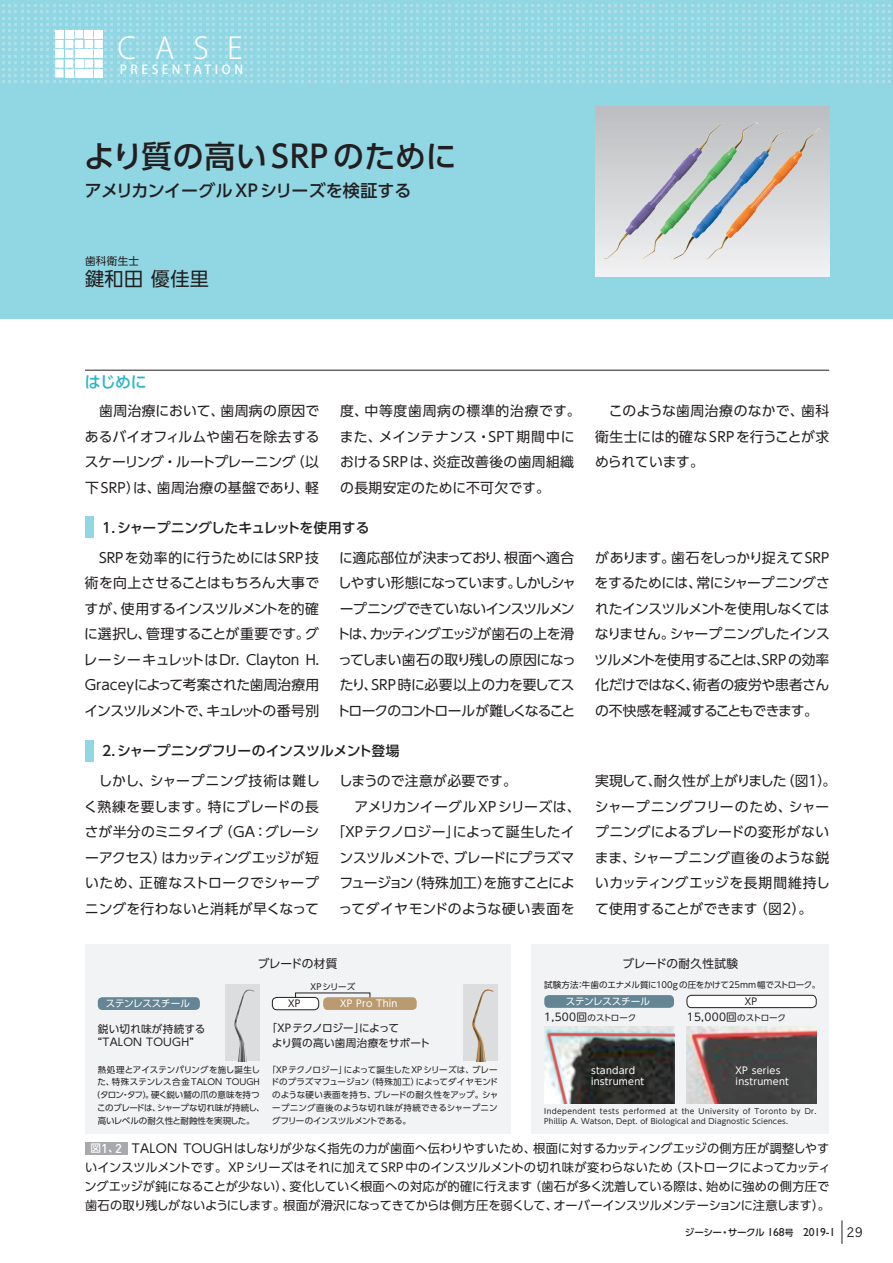
<style>
.page{position:relative;width:893px;height:1263px;background:#fff}
.page>*{position:absolute;margin:0;border:0;box-sizing:border-box;transform-origin:0 0}
.t1{font:500 30.9px "UD Shin Go Pr 6 N";letter-spacing:.025em;color:#231f20}
.t2{font:300 29.7px "Koz Go Pro";color:#fff}
.t3{font:19.2px "UD Shin Go Pr 6 N";letter-spacing:.025em;color:#231f20}
.t4{font:500 16.95px "UD Shin Go Pr 6 N";color:#231f20}
.t5{font:500 15.9px "UD Shin Go Pr 6 N";color:#2cb6c9}
.t6{font:13.8px/25.5px "UD Shin Go Pr 6 N";letter-spacing:-.005em;color:#231f20;text-align:justify}
.t7{font:13.8px/25.5px "UD Shin Go Pr 6 N";letter-spacing:-.045em;color:#231f20}
.t8{font:13.8px/25.5px "UD Shin Go Pr 6 N";letter-spacing:.025em;color:#231f20}
.t9{font:500 13.8px "UD Shin Go Pr 6 N";letter-spacing:-.015em;color:#231f20}
.t10{font:13.8px "UD Shin Go Pr 6 N";letter-spacing:-.025em;color:#231f20}
.t11{font:13.8px "UD Shin Go Pr 6 N";letter-spacing:-.075em;color:#231f20}
.t12{font:13.8px "UD Shin Go Pr 6 N";letter-spacing:.02em;color:#231f20}
.t13{font:13.8px "UD Shin Go Pr 6 N";letter-spacing:.03em;color:#231f20}
.t14{font:500 12.3px "Koz Go Pro";letter-spacing:.29em;color:#fff}
.t15{font:12.15px/19.2px "UD Shin Go Pr 6 N";letter-spacing:-.02em;color:#231f20;text-align:justify}
.t16{font:11.7px "UD Shin Go Pr 6 N";letter-spacing:.025em;color:#231f20}
.t17{font:11.7px "UD Shin Go Pr 6 N";letter-spacing:-.02em;color:#231f20}
.t18{font:10.65px/12.8px "UD Shin Go Pr 6 N";letter-spacing:.025em;color:#231f20}
.t19{font:10.65px/14.9px "UD Shin Go Pr 6 N";color:#231f20}
.t20{font:500 10.65px "UD Shin Go Pr 6 N";color:#fff}
.t21{font:9.6px/11.7px "UD Shin Go Pr 6 N";letter-spacing:.025em;color:#fff}
.t22{font:500 9.6px "UD Shin Go Pro";letter-spacing:-.045em;color:#231f20}
.t23{font:9.6px "UD Shin Go Pr 6 N";letter-spacing:-.025em;color:#fff}
.t24{font:9.6px "UD Shin Go Pr 6 N";color:#231f20}
.t25{font:8.55px/12.8px "UD Shin Go Pr 6 N";color:#231f20;text-align:justify}
.t26{font:8.55px "UD Shin Go Pr 6 N";letter-spacing:-.02em;color:#231f20}
.t27{font:7.5px/9.6px "UD Shin Go Pr 6 N";letter-spacing:.055em;color:#231f20}
.s1{font-size:8.55px}
.s2{font-family:"DINOT";font-size:12.75px}
.s3{font-family:"Gill Sans Std";font-weight:400;font-size:11.7px}
.s4{font-size:8.7px}
.s5{font-family:"Copperplate Gothic Std 29 AB";font-weight:400;font-size:13.35px}
</style>
<div class="page">
<div style="left:0;top:0;width:893px;height:319px;background:#91d6e3"></div>
<svg style="left:2px;top:4px;width:889px;height:79px"></svg>
<div style="left:55px;top:30px;width:9px;height:8px;background:#fff"></div>
<div style="left:65px;top:30px;width:8px;height:8px;background:#fff"></div>
<div style="left:75px;top:30px;width:8px;height:8px;background:#fff"></div>
<div style="left:85px;top:30px;width:8px;height:8px;background:#fff"></div>
<div style="left:94px;top:30px;width:9px;height:8px;background:#fff"></div>
<div style="left:55px;top:40px;width:9px;height:8px;background:#fff"></div>
<div style="left:65px;top:40px;width:8px;height:8px;background:#fff"></div>
<div style="left:75px;top:40px;width:8px;height:8px;background:#fff"></div>
<div style="left:85px;top:40px;width:8px;height:8px;background:#fff"></div>
<div style="left:94px;top:40px;width:9px;height:8px;background:#fff"></div>
<div style="left:55px;top:50px;width:9px;height:8px;background:#fff"></div>
<div style="left:65px;top:50px;width:8px;height:8px;background:#fff"></div>
<div style="left:75px;top:50px;width:8px;height:8px;background:#fff"></div>
<div style="left:85px;top:50px;width:8px;height:8px;background:#fff"></div>
<div style="left:94px;top:50px;width:9px;height:8px;background:#fff"></div>
<div style="left:55px;top:59px;width:9px;height:9px;background:#fff"></div>
<div style="left:65px;top:59px;width:8px;height:9px;background:#fff"></div>
<div style="left:75px;top:59px;width:8px;height:9px;background:#fff"></div>
<div style="left:85px;top:59px;width:8px;height:9px;background:#fff"></div>
<div style="left:94px;top:59px;width:9px;height:9px;background:#fff"></div>
<div style="left:55px;top:69px;width:9px;height:9px;background:#fff"></div>
<div style="left:65px;top:69px;width:8px;height:9px;background:#fff"></div>
<div style="left:75px;top:69px;width:8px;height:9px;background:#fff"></div>
<div style="left:85px;top:69px;width:8px;height:9px;background:#fff"></div>
<div style="left:94px;top:69px;width:9px;height:9px;background:#fff"></div>
<div style="left:85px;top:944px;width:425px;height:189px;background:#f2f3f4"></div>
<div style="left:531px;top:944px;width:298px;height:189px;background:#f2f3f4"></div>
<hr style="left:85px;top:370px;width:744px;height:1px;background:#231f20">
<div style="left:85px;top:1142px;width:43px;height:12px;background:#a8a9ad"></div>
<img style="left:595px;top:106px;width:234px;height:170px">
<div style="left:85px;top:517px;width:9px;height:21px;background:#91d6e3"></div>
<div style="left:85px;top:740px;width:9px;height:21px;background:#91d6e3"></div>
<div style="left:98px;top:997px;width:102px;height:13px;background:#638594;border-radius:4px"></div>
<div style="left:544px;top:995px;width:130px;height:13px;background:#638594;border-radius:4px"></div>
<div style="left:225px;top:984px;width:34px;height:77px;background:#dcdddf"></div>
<img style="left:234px;top:989px;width:21px;height:72px">
<div style="left:463px;top:984px;width:34px;height:77px;background:#dcdddf"></div>
<img style="left:472px;top:989px;width:21px;height:72px">
<img style="left:544px;top:1027px;width:130px;height:76px">
<img style="left:687px;top:1027px;width:129px;height:76px">
<div style="left:323px;top:997px;width:94px;height:13px;background:#ba9b71;border-radius:4px"></div>
<div style="left:272px;top:997px;width:47px;height:13px;background:#fff;border-radius:5px"></div>
<div style="left:272px;top:997px;width:47px;height:13px;border:1px solid #231f20;border-radius:5px"></div>
<div style="left:687px;top:995px;width:129px;height:13px;background:#fff;border-radius:5px"></div>
<div style="left:687px;top:995px;width:129px;height:13px;border:1px solid #231f20;border-radius:5px"></div>
<svg style="left:842px;top:1220px;width:1px;height:24px"></svg>
<h2 class="t2" style="left:117px;top:29px;width:127px">CASE</h2>
<p class="t14" style="left:120px;top:61px;width:125px">PRESENTATION</p>
<h1 class="t1" style="left:84px;top:131px;width:374px">より質の高い SRPのために</h1>
<p class="t4" style="left:85px;top:177px;width:328px">アメリカンイーグル XPシリーズを検証する</p>
<p class="t18" style="left:85px;top:254px;width:56px">歯科衛生士</p>
<h3 class="t3" style="left:85px;top:263px;width:126px">鍵和田 優佳里</h3>
<p class="t5" style="left:85px;top:369px;width:64px">はじめに</p>
<p class="t6" style="left:85px;top:398px;width:236px">　歯周治療において、歯周病の原因であるバイオフィルムや歯石を除去するスケーリング・ルートプレーニング（以下SRP）は、歯周治療の基盤であり、軽</p>
<p class="t8" style="left:340px;top:398px;width:242px">度、中等度歯周病の標準的治療です。また、メインテナンス・SPT期間中におけるSRPは、炎症改善後の歯周組織の長期安定のために不可欠です。</p>
<p class="t6" style="left:595px;top:398px;width:236px">　このような歯周治療のなかで、歯科衛生士には的確なSRPを行うことが求められています。</p>
<p class="t9" style="left:102px;top:516px;width:269px">1.シャープニングしたキュレットを使用する</p>
<p class="t6" style="left:83px;top:544px;width:237px">　SRPを効率的に行うためにはSRP技術を向上させることはもちろん大事ですが、使用するインスツルメントを的確に選択し、管理することが重要です。グレーシーキュレットはDr. Clayton H.<br>Graceyによって考案された歯周治療用インスツルメントで、キュレットの番号別</p>
<p class="t7" style="left:336px;top:544px;width:241px">に適応部位が決まっており、根面へ適合しやすい形態になっています。しかしシャープニングできていないインスツルメントは、カッティングエッジが歯石の上を滑ってしまい歯石の取り残しの原因になったり、SRP時に必要以上の力を要してストロークのコントロールが難しくなること</p>
<p class="t9" style="left:102px;top:739px;width:299px">2.シャープニングフリーのインスツルメント登場</p>
<p class="t6" style="left:84px;top:768px;width:237px">　しかし、シャープニング技術は難しく熟練を要します。特にブレードの長さが半分のミニタイプ（GA：グレーシーアクセス）はカッティングエッジが短いため、正確なストロークでシャープニングを行わないと消耗が早くなって</p>
<p class="t6" style="left:339px;top:768px;width:180px">しまうので注意が必要です。</p>
<p class="t12" style="left:340px;top:795px;width:242px">　アメリカンイーグルXPシリーズは、</p>
<p class="t10" style="left:331px;top:821px;width:245px">「XPテクノロジー」によって誕生したイ</p>
<p class="t6" style="left:339px;top:844px;width:236px">ンスツルメントで、ブレードにプラズマ</p>
<p class="t11" style="left:339px;top:872px;width:237px">フュージョン（特殊加工）を施すことによ</p>
<p class="t13" style="left:339px;top:897px;width:237px">ってダイヤモンドのような硬い表面を</p>
<p class="t6" style="left:594px;top:544px;width:237px">があります。歯石をしっかり捉えてSRPをするためには、常にシャープニングされたインスツルメントを使用しなくてはなりません。シャープニングしたインスツルメントを使用することは、SRP の効率化だけではなく、術者の疲労や患者さんの不快感を軽減することもできます。</p>
<p class="t6" style="left:595px;top:768px;width:243px;text-align:left">実現して、耐久性が上がりました（図1）。シャープニングフリーのため、シャープニングによるブレードの変形がないまま、シャープニング直後のような鋭いカッティングエッジを長期間維持して使用することができます（図2）。</p>
<p class="t17" style="left:258px;top:954px;width:81px">ブレードの材質</p>
<p class="t16" style="left:622px;top:954px;width:117px">ブレードの耐久性試験</p>
<p class="t25" style="left:311px;top:980px;width:46px">XPシリーズ</p>
<p class="t26" style="left:544px;top:977px;width:278px">試験方法：牛歯のエナメル質に100g の圧をかけて25mm幅でストローク。</p>
<p class="t23" style="left:106px;top:996px;width:86px">ステンレススチール</p>
<p class="t23" style="left:566px;top:994px;width:86px">ステンレススチール</p>
<p class="t24" style="left:288px;top:996px;width:14px">XP</p>
<p class="t21" style="left:340px;top:997px;width:59px">XP Pro Thin</p>
<p class="t24" style="left:745px;top:994px;width:14px">XP</p>
<p class="t18" style="left:98px;top:1022px;width:109px">鋭い切れ味が持続する“TALON TOUGH”</p>
<p class="t25" style="left:98px;top:1063px;width:164px">熱処理とアイステンパリングを施し誕生し</p>
<p class="t25" style="left:98px;top:1075px;width:163px">た、特殊ステンレス合金TALON TOUGH</p>
<p class="t25" style="left:92px;top:1088px;width:169px">（タロン・タフ）。硬く鋭い鷲の爪の意味を持つ</p>
<p class="t25" style="left:97px;top:1101px;width:169px">このブレードは、シャープな切れ味が持続し、</p>
<p class="t25" style="left:98px;top:1114px;width:158px">高いレベルの耐久性と耐蝕性を実現した。</p>
<p class="t19" style="left:272px;top:1020px;width:160px;text-indent:-5px">「XP テクノロジー」によって<br>より質の高い歯周治療をサポート</p>
<p class="t25" style="left:271px;top:1063px;width:229px;text-indent:-3px">「XPテクノロジー」によって誕生したXPシリーズは、ブレードのプラズマフュージョン（特殊加工）によってダイヤモンドのような硬い表面を持ち、ブレードの耐久性をアップ。シャープニング直後のような切れ味が持続できるシャープニングフリーのインスツルメントである。</p>
<p class="t18" style="left:544px;top:1011px;width:93px">1,500回<span class="s1">のストローク</span></p>
<p class="t18" style="left:687px;top:1011px;width:101px">15,000回<span class="s1">のストローク</span></p>
<p class="t21" style="left:591px;top:1064px;width:55px">standard instrument</p>
<p class="t21" style="left:736px;top:1064px;width:55px">XP series instrument</p>
<p class="t27" style="left:544px;top:1106px;width:274px">Independent tests performed at the University of Toronto by Dr.<br>Phillip A. Watson, Dept. of Biological and Diagnostic Sciences.</p>
<p class="t15" style="left:85px;top:1138px;width:747px;text-indent:47px">TALON TOUGHはしなりが少なく指先の力が歯面へ伝わりやすいため、根面に対するカッティングエッジの側方圧が調整しやすいインスツルメントです。XPシリーズはそれに加えてSRP 中のインスツルメントの切れ味が変わらないため（ストロークによってカッティングエッジが鈍になることが少ない）、変化していく根面への対応が的確に行えます（歯石が多く沈着している際は、始めに強めの側方圧で歯石の取り残しがないようにします。根面が滑沢になってきてからは側方圧を弱くして、オーバーインスツルメンテーションに注意します）。</p>
<p class="t20" style="left:91px;top:1139px;width:33px">図<span class="s2">1</span>、<span class="s2">2</span></p>
<p class="t22" style="left:685px;top:1225px;width:179px">ジーシー・サークル <span class="s3">168</span><span class="s4">号</span> <span class="s3">2019-1</span> <span class="s5">29</span></p>
</div>
